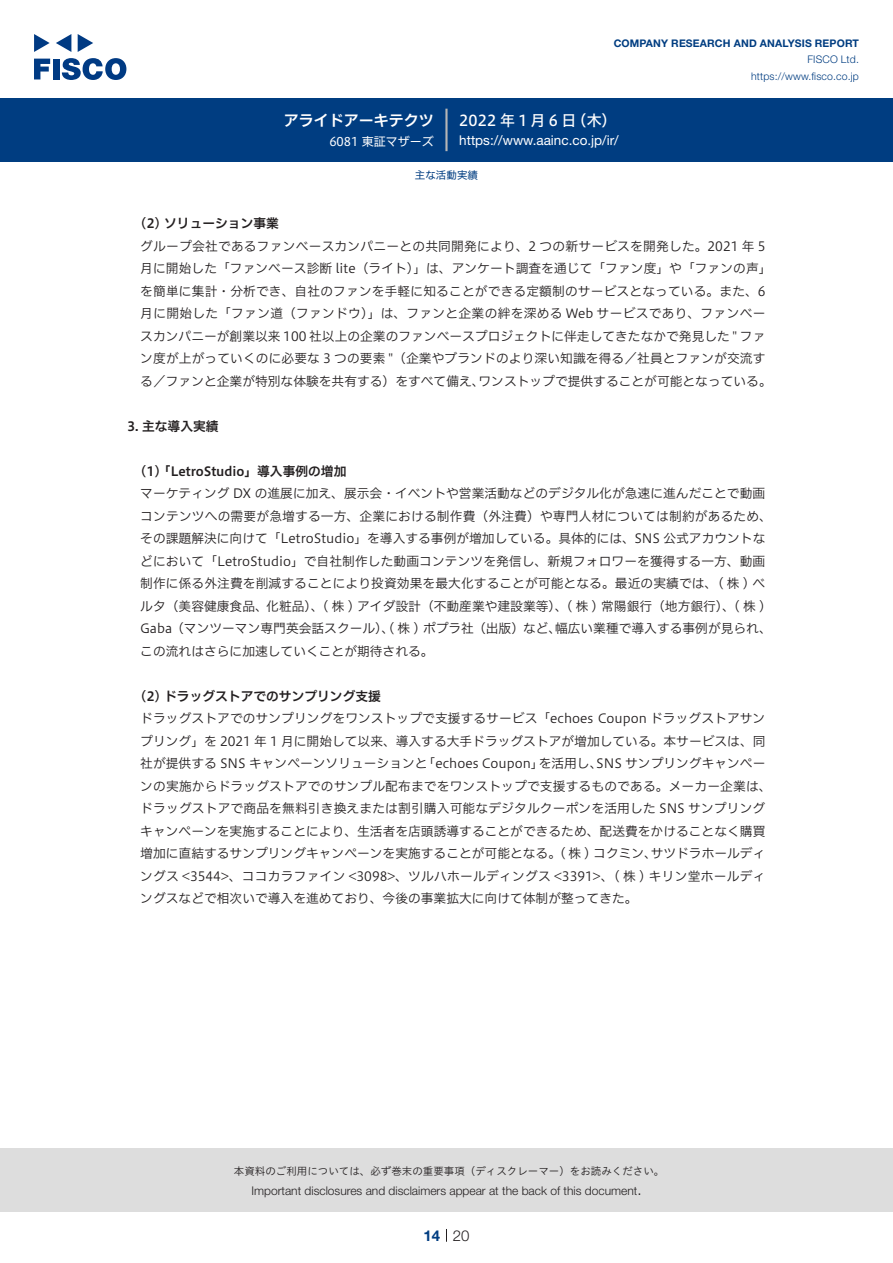
<style>
.page{position:relative;width:893px;height:1263px;background:#fff}
.page>*{position:absolute;margin:0;border:0;box-sizing:border-box;transform-origin:0 0}
.t1{font:15px "Hiragino UD Sans F Std N W5";letter-spacing:.21em;color:#fff}
.t2{font:15px "Hiragino UD Sans F Std N W6";color:#fff}
.t3{font:300 15px "Helvetica Neue LT Std";color:#231f20}
.t4{font:700 15px "Helvetica Neue LT Std";color:#003d81}
.t5{font:13.5px "Helvetica Neue LT Std";color:#fff}
.t6{font:12.75px/22.5px "Hiragino UD Sans F Std N W3";color:#231f20}
.t7{font:12.75px "Hiragino UD Sans F Std N W6";color:#231f20}
.t8{font:12.75px "Hiragino UD Sans F Std N W3";letter-spacing:.02em;color:#231f20}
.t9{font:300 12px "Helvetica Neue LT Std";color:#231f20}
.t10{font:12px "Hiragino UD Sans F Std N W4";color:#fff}
.t11{font:10.5px "Hiragino UD Sans Std W3";color:#231f20}
.t12{font:700 10.5px "Helvetica Neue LT Std";letter-spacing:.015em;color:#003d81}
.t13{font:300 10.5px/16.5px "Helvetica Neue LT Std";letter-spacing:.015em;color:#003d81;text-align:right}
.t14{font:10.5px "Hiragino UD Sans F Std N W4";color:#003d81}
</style>
<div class="page">
<div style="left:0;top:1148px;width:893px;height:64px;background:#ddd"></div>
<svg style="left:34px;top:59px;width:16px;height:20px"></svg>
<div style="left:53px;top:59px;width:6px;height:20px;background:#003a83"></div>
<svg style="left:62px;top:58px;width:64px;height:22px"></svg>
<svg style="left:34px;top:34px;width:16px;height:18px"></svg>
<svg style="left:78px;top:34px;width:15px;height:18px"></svg>
<svg style="left:56px;top:34px;width:15px;height:18px"></svg>
<div style="left:0;top:98px;width:893px;height:64px;background:#003d81"></div>
<hr style="left:445px;top:109px;width:3px;height:42px;background:#b5b5b6">
<svg style="left:446px;top:1229px;width:1px;height:13px"></svg>
<p class="t2" style="left:284px;top:109px;width:152px">アライドアーキテクツ</p>
<p class="t10" style="left:329px;top:132px;width:106px">6081 東証マザーズ</p>
<p class="t12" style="left:614px;top:37px;width:247px">COMPANY RESEARCH AND ANALYSIS REPORT</p>
<p class="t13" style="left:751px;top:51px;width:109px">FISCO Ltd. https://www.fisco.co j p.</p>
<p class="t1" style="left:459px;top:109px;width:119px">2022年1月6日</p>
<p class="t1" style="left:572px;top:109px;width:46px">（木(</p>
<p class="t5" style="left:459px;top:132px;width:161px">https://www.aainc. c o j p. /i r/</p>
<p class="t14" style="left:415px;top:167px;width:64px">主な活動実績</p>
<p class="t7" style="left:140px;top:214px;width:140px">2( ) ソリューション事業</p>
<p class="t6" style="left:140px;top:234px;width:627px">グループ会社であるファンベースカンパニーとの共同開発により、2 つの新サービスを開発した。2021 年 5</p>
<p class="t6" style="left:140px;top:256px;width:633px">月に開始した「ファンベース診断 lite（ライト）」は、アンケート調査を通じて「ファン度」や「ファンの声「</p>
<p class="t6" style="left:140px;top:279px;width:627px">を簡単に集計・分析でき、自社のファンを手軽に知ることができる定額制のサービスとなっている。また、6</p>
<p class="t8" style="left:140px;top:304px;width:627px">月に開始した「ファン道（ファンドウ）」は、ファンと企業の絆を深める Web サービスであり、ファンベー</p>
<p class="t6" style="left:140px;top:324px;width:627px">スカンパニーが創業以来 100 社以上の企業のファンベースプロジェクトに伴走してきたなかで発見した " ファ</p>
<p class="t6" style="left:140px;top:346px;width:627px">ン度が上がっていくのに必要な 3 つの要素 "（企業やブランドのより深い知識を得る／社員とファンが交流す</p>
<p class="t6" style="left:478px;top:369px;width:295px">ワンストップで提供することが可能となっている。</p>
<p class="t6" style="left:140px;top:369px;width:346px">る／ファンと企業が特別な体験を共有する）をすべて備え、</p>
<p class="t7" style="left:128px;top:416px;width:93px">3. 主な導入実績</p>
<p class="t7" style="left:140px;top:461px;width:208px">1( ) 「LetroStudio」導入事例の増加</p>
<p class="t6" style="left:140px;top:481px;width:626px">マーケティング DX の進展に加え、展示会・イベントや営業活動などのデジタル化が急速に進んだことで動画</p>
<p class="t6" style="left:140px;top:504px;width:633px">コンテンツへの需要が急増する一方、企業における制作費（外注費）や専門人材については制約があるため、</p>
<p class="t6" style="left:140px;top:526px;width:627px">その課題解決に向けて「LetroStudio」を導入する事例が増加している。具体的には、SNS 公式アカウントな</p>
<p class="t6" style="left:140px;top:549px;width:627px">どにおいて「LetroStudio」で自社制作した動画コンテンツを発信し、新規フォロワーを獲得する一方、動画</p>
<p class="t6" style="left:140px;top:571px;width:626px">制作に係る外注費を削減することにより投資効果を最大化することが可能となる。最近の実績では、( 株 ) ベ</p>
<p class="t6" style="left:140px;top:594px;width:627px">ルタ（美容健康食品、化粧品）、 ( 株 ) アイダ設計（不動産業や建設業等）、 ( 株 ) 常陽銀行（地方銀行）、 ( 株 (</p>
<p class="t6" style="left:555px;top:616px;width:218px">幅広い業種で導入する事例が見られ、</p>
<p class="t6" style="left:140px;top:616px;width:423px">Gaba（マンツーマン専門英会話スクール）、( 株 ) ポプラ社（出版）など、この流れはさらに加速していくことが期待される。</p>
<p class="t7" style="left:140px;top:686px;width:242px">2( ) ドラッグストアでのサンプリング支援</p>
<p class="t6" style="left:140px;top:706px;width:627px;text-align:right">ドラッグストアでのサンプリングをワンストップで支援するサービス「echoes Coupon ドラッグストアサンプリング」を 2021 年 1 月に開始して以来、導入する大手ドラッグストアが増加している。本サービスは、同<br>SNS サンプリングキャンペー</p>
<p class="t6" style="left:140px;top:751px;width:289px">社が提供する SNS キャンペーンソリューションと</p>
<p class="t6" style="left:140px;top:774px;width:633px">ンの実施からドラッグストアでのサンプル配布までをワンストップで支援するものである。メーカー企業は、</p>
<p class="t6" style="left:140px;top:796px;width:626px">ドラッグストアで商品を無料引き換えまたは割引購入可能なデジタルクーポンを活用した SNS サンプリング</p>
<p class="t6" style="left:140px;top:819px;width:627px">キャンペーンを実施することにより、生活者を店頭誘導することができるため、配送費をかけることなく購買</p>
<p class="t6" style="left:651px;top:841px;width:116px">サツドラホールディ</p>
<p class="t6" style="left:423px;top:751px;width:123px">「echoes Coupon」</p>
<p class="t6" style="left:539px;top:751px;width:65px">を活用し、</p>
<p class="t6" style="left:140px;top:841px;width:627px">増加に直結するサンプリングキャンペーンを実施することが可能となる。( 株 ) コクミン、<br>ングス &lt;3544&gt;、ココカラファイン &lt;3098&gt;、ツルハホールディングス &lt;3391&gt;、( 株 ) キリン堂ホールディングスなどで相次いで導入を進めており、今後の事業拡大に向けて体制が整ってきた。</p>
<p class="t11" style="left:234px;top:1163px;width:432px">本資料のご利用については、必ず巻末の重要事項（ディスクレーマー）をお読みください。</p>
<p class="t3" style="left:637px;top:1180px;width:6px">.</p>
<p class="t9" style="left:251px;top:1183px;width:387px">Important disclosures and disclaimers appear at the back of this document</p>
<p class="t4" style="left:423px;top:1226px;width:18px">14</p>
<p class="t3" style="left:453px;top:1226px;width:18px">20</p>
</div>
